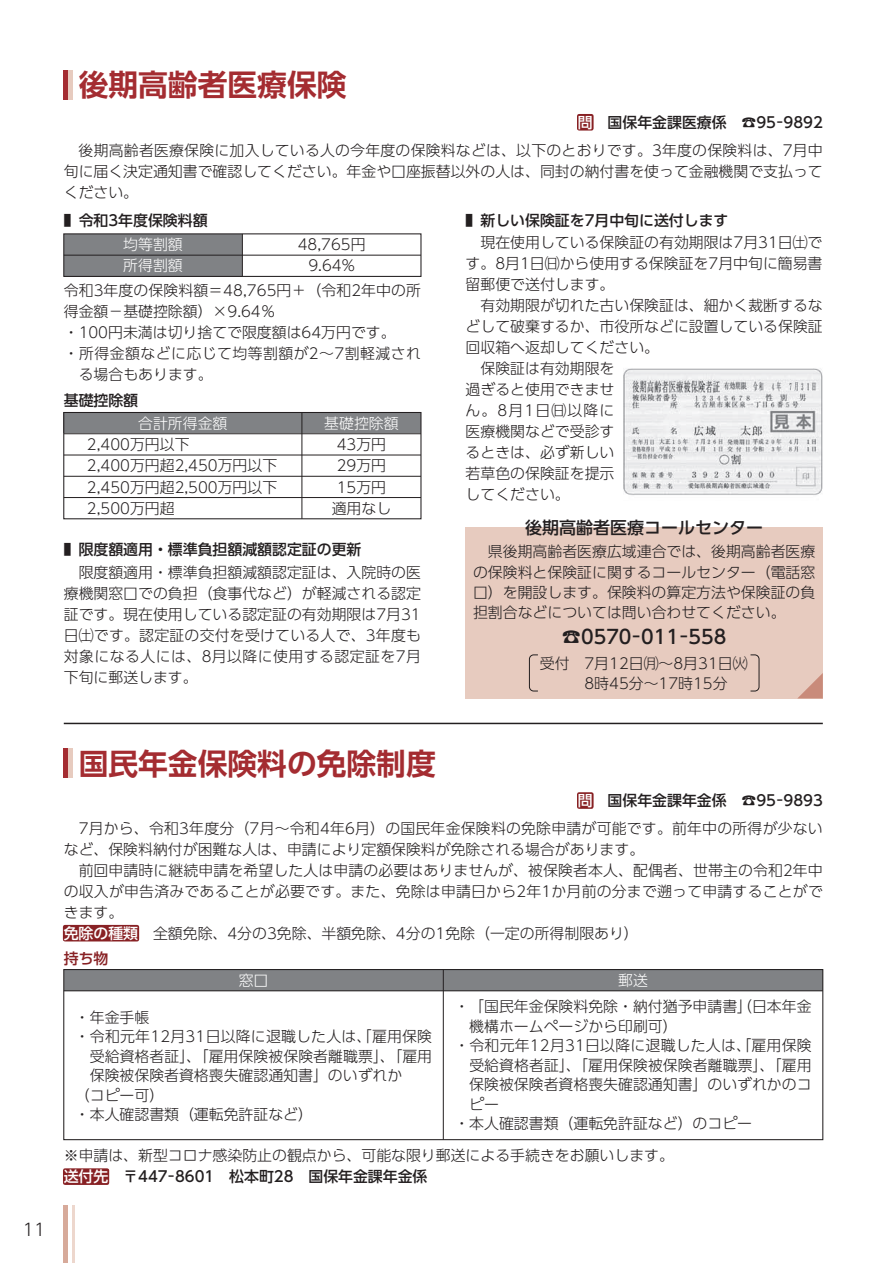
<style>
.page{position:relative;width:893px;height:1263px;background:#fff}
.page>*{position:absolute;margin:0;border:0;box-sizing:border-box;transform-origin:0 0}
.t1{font:700 29.7px "UD Shin Go Pr 6 N De";color:#a42c31}
.t2{font:500 19.2px "UD Shin Go Pr 6 N";color:#231f20}
.t3{font:500 16.95px "UD Shin Go Pr 6 N";color:#231f20}
.t4{font:300 16.95px "UD Shin Go Pr 6 N";color:#231f20}
.t5{font:300 14.85px/21px "UD Shin Go Pr 6 N";color:#231f20}
.t6{font:500 14.85px "UD Shin Go Pr 6 N";color:#231f20}
.t7{font:500 14.85px "UD Shin Go Pr 6 N";color:#231f20;scale:.5 1}
.t8{font:300 14.85px "UD Shin Go Pr 6 N";letter-spacing:.03em;color:#231f20}
.t9{font:300 14.85px "UD Shin Go Pr 6 N";color:#fff}
.t10{font:500 14.85px "UD Shin Go Pr 6 N";color:#882124}
.t11{font:500 14.85px "UD Shin Go Pr 6 N";color:#882124;scale:5.65 1}
.s1{color:#fff}
.s2{color:#882124}
.s3{font-weight:300}
.s4{font-weight:500;color:#fff}
</style>
<div class="page">
<div style="left:64px;top:969px;width:379px;height:22px;background:#808285"></div>
<div style="left:443px;top:969px;width:380px;height:22px;background:#808285"></div>
<div style="left:466px;top:527px;width:357px;height:171px;background:#e7cbbf"></div>
<svg style="left:798px;top:673px;width:25px;height:25px"></svg>
<div style="left:64px;top:255px;width:178px;height:21px;background:#808285"></div>
<div style="left:64px;top:234px;width:178px;height:21px;background:#808285"></div>
<div style="left:302px;top:412px;width:119px;height:22px;background:#808285"></div>
<div style="left:64px;top:412px;width:238px;height:22px;background:#808285"></div>
<hr style="left:64px;top:748px;width:4px;height:30px;background:#a42c31">
<hr style="left:68px;top:748px;width:4px;height:30px;background:#e7cbbf">
<hr style="left:64px;top:70px;width:4px;height:30px;background:#a42c31">
<hr style="left:68px;top:70px;width:4px;height:30px;background:#e7cbbf">
<div style="left:63px;top:969px;width:760px;height:171px;border:1px solid #231f20"></div>
<hr style="left:64px;top:990px;width:759px;height:1px;background:#231f20">
<hr style="left:443px;top:969px;width:1px;height:171px;background:#231f20">
<div style="left:63px;top:233px;width:358px;height:44px;border:1px solid #231f20"></div>
<div style="left:63px;top:412px;width:358px;height:107px;border:1px solid #231f20"></div>
<hr style="left:64px;top:433px;width:357px;height:1px;background:#231f20">
<hr style="left:64px;top:455px;width:357px;height:1px;background:#231f20">
<hr style="left:64px;top:476px;width:357px;height:1px;background:#231f20">
<hr style="left:64px;top:497px;width:357px;height:1px;background:#231f20">
<hr style="left:302px;top:412px;width:1px;height:107px;background:#231f20">
<hr style="left:242px;top:234px;width:1px;height:42px;background:#231f20">
<hr style="left:64px;top:255px;width:357px;height:1px;background:#231f20">
<hr style="left:64px;top:723px;width:759px;height:1px;background:#231f20">
<svg style="left:750px;top:654px;width:10px;height:38px"></svg>
<svg style="left:529px;top:654px;width:9px;height:38px"></svg>
<img style="left:623px;top:368px;width:200px;height:127px">
<div style="left:63px;top:925px;width:76px;height:16px;border:4px solid #882124"></div>
<div style="left:63px;top:1168px;width:46px;height:17px;border:4px solid #882124"></div>
<div style="left:577px;top:114px;width:17px;height:17px;border:4px solid #882124"></div>
<div style="left:577px;top:792px;width:17px;height:17px;border:4px solid #882124"></div>
<hr style="left:64px;top:1205px;width:4px;height:58px;background:#d7aa9a">
<hr style="left:72px;top:1205px;width:2px;height:58px;background:#edd7cd">
<p class="t4" style="left:23px;top:1216px;width:24px">11</p>
<h1 class="t1" style="left:79px;top:61px;width:269px">後期高齢者医療保険</h1>
<p class="t6" style="left:578px;top:110px;width:246px"><span class="s1">問</span><span class="s2">■</span>　国保年金課医療係　☎95－9892</p>
<p class="t5" style="left:64px;top:139px;width:760px;text-align:justify;text-indent:15px">後期高齢者医療保険に加入している人の今年度の保険料などは、以下のとおりです。3年度の保険料は、7月中旬に届く決定通知書で確認してください。年金や口座振替以外の人は、同封の納付書を使って金融機関で支払ってください。</p>
<p class="t6" style="left:64px;top:208px;width:145px"><span class="s3">■　</span>令和3年度保険料額</p>
<p class="t9" style="left:123px;top:232px;width:61px">均等割額</p>
<p class="t5" style="left:298px;top:233px;width:69px;text-align:center">48,765円<br>9.64%</p>
<p class="t9" style="left:123px;top:254px;width:61px">所得割額</p>
<p class="t5" style="left:64px;top:279px;width:359px">令和3年度の保険料額＝48,765円＋（令和2年中の所</p>
<p class="t5" style="left:64px;top:300px;width:213px">得金額－基礎控除額）×9.64％</p>
<p class="t5" style="left:64px;top:321px;width:333px">・100円未満は切り捨てで限度額は64万円です。</p>
<p class="t8" style="left:64px;top:341px;width:359px">・所得金額などに応じて均等割額が2～7割軽減され</p>
<p class="t5" style="left:79px;top:363px;width:135px">る場合もあります。</p>
<p class="t6" style="left:64px;top:389px;width:76px">基礎控除額</p>
<p class="t9" style="left:138px;top:411px;width:91px">合計所得金額</p>
<p class="t5" style="left:87px;top:433px;width:104px">2,400万円以下</p>
<p class="t5" style="left:87px;top:476px;width:192px">2,450万円超2,500万円以下</p>
<p class="t5" style="left:87px;top:455px;width:192px">2,400万円超2,450万円以下</p>
<p class="t5" style="left:87px;top:497px;width:89px">2,500万円超</p>
<p class="t9" style="left:324px;top:411px;width:76px">基礎控除額</p>
<p class="t5" style="left:337px;top:433px;width:51px">43万円<br>29万円</p>
<p class="t5" style="left:332px;top:497px;width:61px">適用なし</p>
<p class="t5" style="left:337px;top:476px;width:51px">15万円</p>
<p class="t7" style="left:64px;top:538px;width:597px">■　限度額適用・標準負担額減額認定証の更新</p>
<p class="t5" style="left:64px;top:561px;width:359px;text-align:justify;text-indent:15px">限度額適用・標準負担額減額認定証は、入院時の医療機関窓口での負担（食事代など）が軽減される認定証です。現在使用している認定証の有効期限は7月31日㈯です。認定証の交付を受けている人で、3年度も対象になる人には、8月以降に使用する認定証を7月下旬に郵送します。</p>
<h1 class="t1" style="left:79px;top:739px;width:359px">国民年金保険料の免除制度</h1>
<p class="t7" style="left:466px;top:208px;width:527px">■　新しい保険証を7月中旬に送付します</p>
<p class="t5" style="left:466px;top:232px;width:358px;text-align:justify;text-indent:15px">現在使用している保険証の有効期限は7月31日㈯です。8月1日㈰から使用する保険証を7月中旬に簡易書留郵便で送付します。</p>
<p class="t5" style="left:480px;top:295px;width:344px">有効期限が切れた古い保険証は、細かく裁断するな</p>
<p class="t5" style="left:466px;top:316px;width:359px">どして破棄するか、市役所などに設置している保険証</p>
<p class="t5" style="left:466px;top:337px;width:195px">回収箱へ返却してください。</p>
<p class="t5" style="left:480px;top:358px;width:135px">保険証は有効期限を</p>
<p class="t5" style="left:466px;top:379px;width:150px">過ぎると使用できませ</p>
<p class="t5" style="left:466px;top:400px;width:150px">ん。8月1日㈰以降に</p>
<p class="t5" style="left:466px;top:421px;width:150px">医療機関などで受診す</p>
<p class="t5" style="left:466px;top:442px;width:150px">るときは、必ず新しい</p>
<p class="t5" style="left:466px;top:463px;width:150px">若草色の保険証を提示</p>
<p class="t5" style="left:466px;top:484px;width:106px">してください。</p>
<p class="t3" style="left:525px;top:514px;width:240px">後期高齢者医療コールセンター</p>
<p class="t5" style="left:473px;top:541px;width:344px;line-height:20.2px;text-align:justify;text-indent:15px">県後期高齢者医療広域連合では、後期高齢者医療の保険料と保険証に関するコールセンター（電話窓口）を開設します。保険料の算定方法や保険証の負担割合などについては問い合わせてください。</p>
<p class="t2" style="left:562px;top:621px;width:166px">☎0570－011－558</p>
<p class="t5" style="left:584px;top:653px;width:165px;line-height:20.2px;text-indent:-45px">受付　7月12日㈪～8月31日㈫<br>8時45分～17時15分</p>
<p class="t6" style="left:578px;top:788px;width:246px"><span class="s2">■</span><span class="s1">問</span>　国保年金課年金係　☎95－9893</p>
<p class="t5" style="left:64px;top:817px;width:760px;text-indent:15px">7月から、令和3年度分（7月～令和4年6月）の国民年金保険料の免除申請が可能です。前年中の所得が少ないなど、保険料納付が困難な人は、申請により定額保険料が免除される場合があります。</p>
<p class="t5" style="left:64px;top:859px;width:761px;text-align:right">前回申請時に継続申請を希望した人は申請の必要はありませんが、被保険者本人、配偶者、世帯主の令和2年中の収入が申告済みであることが必要です。また、免除は申請日から2年1か月前の分まで遡って申請することがで</p>
<p class="t11" style="left:59px;top:921px;width:16px">■</p>
<p class="t5" style="left:64px;top:901px;width:577px">きます。<br><span class="s4">免除の種類</span>　全額免除、4分の3免除、半額免除、4分の1免除（一定の所得制限あり）</p>
<p class="t10" style="left:64px;top:946px;width:46px">持ち物</p>
<p class="t9" style="left:239px;top:968px;width:31px">窓口</p>
<p class="t5" style="left:75px;top:1006px;width:76px">・年金手帳</p>
<p class="t5" style="left:75px;top:1025px;width:359px">・令和元年12月31日以降に退職した人は、「雇用保険</p>
<p class="t5" style="left:90px;top:1045px;width:344px">受給資格者証」、「雇用保険被保険者離職票」、「雇用</p>
<p class="t5" style="left:90px;top:1064px;width:314px">保険被保険者資格喪失確認通知書」のいずれか</p>
<p class="t5" style="left:75px;top:1084px;width:91px">（コピー可）</p>
<p class="t5" style="left:75px;top:1103px;width:240px">・本人確認書類（運転免許証など）</p>
<p class="t9" style="left:618px;top:968px;width:31px">郵送</p>
<p class="t5" style="left:454px;top:995px;width:359px">・「国民年金保険料免除・納付猶予申請書」（日本年金</p>
<p class="t5" style="left:469px;top:1015px;width:210px">機構ホームページから印刷可）</p>
<p class="t5" style="left:454px;top:1034px;width:359px">・令和元年12月31日以降に退職した人は、「雇用保険</p>
<p class="t5" style="left:469px;top:1054px;width:344px">受給資格者証」、「雇用保険被保険者離職票」、「雇用</p>
<p class="t5" style="left:469px;top:1073px;width:344px">保険被保険者資格喪失確認通知書」のいずれかのコ</p>
<p class="t5" style="left:469px;top:1093px;width:31px">ピー</p>
<p class="t5" style="left:454px;top:1112px;width:299px">・本人確認書類（運転免許証など）のコピー</p>
<p class="t5" style="left:64px;top:1144px;width:612px">※申請は、新型コロナ感染防止の観点から、可能な限り郵送による手続きをお願いします。</p>
<p class="t6" style="left:61px;top:1164px;width:368px"><span class="s2">■</span><span class="s1">送付先</span>　〒447－8601　松本町28　国保年金課年金係</p>
</div>
